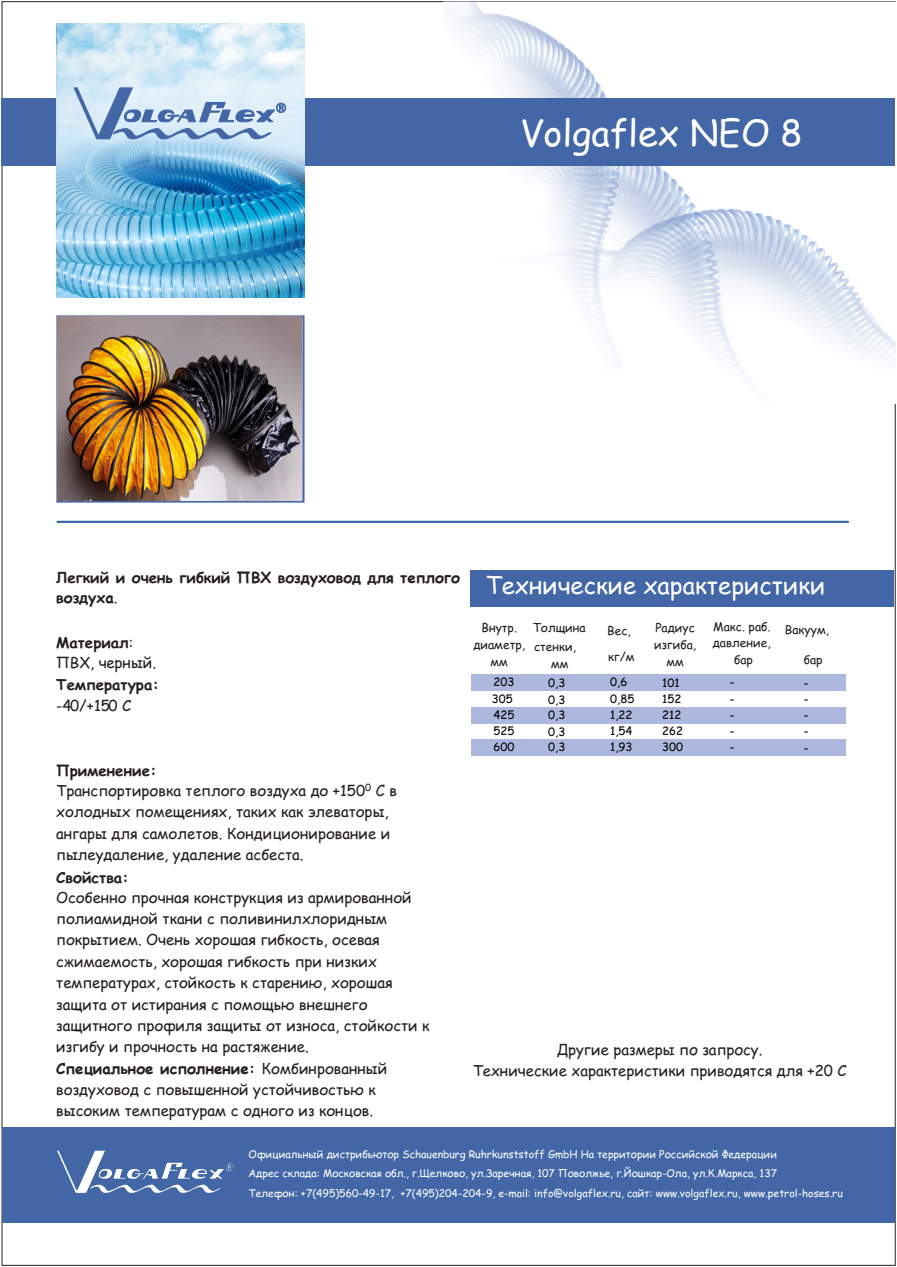
<style>
.page{position:relative;width:897px;height:1267px;background:#fff}
.page>*{position:absolute;margin:0;border:0;box-sizing:border-box;transform-origin:0 0}
.t1{font:36px "Comic Sans MS";color:#fff}
.t2{font:24px "Comic Sans MS";color:#fff}
.t3{font:15px/21.3px "Comic Sans MS";color:#231f20}
.t4{font:700 15px/20.5px "Comic Sans MS";color:#231f20}
.t5{font:12px/16.6px "Comic Sans MS";color:#231f20;text-align:center}
.t6{font:11.4px "Comic Sans MS";color:#000}
.t7{font:10.5px/19.8px "Comic Sans MS";color:#fff}
.s1{font-weight:400}
.s2{font-weight:700}
</style>
<div class="page">
<img style="left:443px;top:2px;width:452px;height:375px">
<div style="left:2px;top:98px;width:893px;height:67px;background:#4266a6"></div>
<div style="left:2px;top:1126px;width:893px;height:95px;background:#4266a6"></div>
<img style="left:56px;top:520px;width:793px;height:3px">
<img style="left:57px;top:1150px;width:176px;height:43px">
<img style="left:56px;top:24px;width:248px;height:273px">
<svg style="left:74px;top:87px;width:212px;height:54px"></svg>
<svg style="left:56px;top:315px;width:248px;height:187px;background:#7f8aa7"></svg>
<div style="left:471px;top:570px;width:422px;height:36px;background:#4266a6"></div>
<div style="left:471px;top:674px;width:58px;height:16px;background:#adb8de"></div>
<div style="left:529px;top:674px;width:61px;height:16px;background:#adb8de"></div>
<div style="left:590px;top:674px;width:56px;height:16px;background:#adb8de"></div>
<div style="left:646px;top:674px;width:51px;height:16px;background:#adb8de"></div>
<div style="left:697px;top:674px;width:87px;height:16px;background:#adb8de"></div>
<div style="left:784px;top:674px;width:61px;height:16px;background:#adb8de"></div>
<div style="left:471px;top:707px;width:58px;height:16px;background:#adb8de"></div>
<div style="left:529px;top:707px;width:61px;height:16px;background:#adb8de"></div>
<div style="left:590px;top:707px;width:56px;height:16px;background:#adb8de"></div>
<div style="left:646px;top:707px;width:51px;height:16px;background:#adb8de"></div>
<div style="left:697px;top:707px;width:87px;height:16px;background:#adb8de"></div>
<div style="left:784px;top:707px;width:61px;height:16px;background:#adb8de"></div>
<div style="left:471px;top:739px;width:58px;height:16px;background:#adb8de"></div>
<div style="left:529px;top:739px;width:61px;height:16px;background:#adb8de"></div>
<div style="left:590px;top:739px;width:56px;height:16px;background:#adb8de"></div>
<div style="left:646px;top:739px;width:51px;height:16px;background:#adb8de"></div>
<div style="left:697px;top:739px;width:87px;height:16px;background:#adb8de"></div>
<div style="left:784px;top:739px;width:61px;height:16px;background:#adb8de"></div>
<img style="left:58px;top:317px;width:244px;height:183px">
<h1 class="t1" style="left:520px;top:117px;width:284px">Volgaflex NEO 8</h1>
<p class="t4" style="left:56px;top:568px;width:405px">Легкий и очень гибкий ПВХ воздуховод для теплого воздуха<span class="s1">.</span></p>
<p class="t3" style="left:56px;top:633px;width:101px;line-height:20.2px"><span class="s2">Материал</span>:<br>ПВХ, черный.</p>
<p class="t4" style="left:56px;top:676px;width:104px">Температура:</p>
<p class="t3" style="left:56px;top:696px;width:76px">-40/+150 С</p>
<p class="t3" style="left:56px;top:761px;width:342px"><span class="s2">Применение:<br></span>Транспортировка теплого воздуха до +150<sup>0</sup> С в холодных помещениях, таких как элеваторы, ангары для самолетов. Кондиционирование и пылеудаление, удаление асбеста.</p>
<p class="t4" style="left:56px;top:868px;width:74px">Свойства:</p>
<p class="t3" style="left:56px;top:886px;width:375px">Особенно прочная конструкция из армированной полиамидной ткани с поливинилхлоридным покрытием. Очень хорошая гибкость, осевая сжимаемость, хорошая гибкость при низких температурах, стойкость к старению, хорошая защита от истирания с помощью внешнего защитного профиля защиты от износа, стойкости к изгибу и прочность на растяжение.<br><span class="s2">Специальное исполнение:</span> Комбинрованный воздуховод с повышенной устойчивостью к высоким температурам с одного из концов.</p>
<h2 class="t2" style="left:485px;top:567px;width:342px">Технические характеристики</h2>
<p class="t5" style="left:533px;top:617px;width:55px;line-height:19px;text-align:left">Толщина стенки,</p>
<p class="t5" style="left:551px;top:656px;width:19px">мм</p>
<p class="t5" style="left:473px;top:620px;width:53px">Внутр. диаметр, мм</p>
<p class="t5" style="left:607px;top:619px;width:29px;line-height:25.7px;text-align:left">Вес, кг/м</p>
<p class="t5" style="left:654px;top:620px;width:43px">Радиус изгиба, мм</p>
<p class="t5" style="left:713px;top:619px;width:59px">Макс. раб. давление, бар</p>
<p class="t5" style="left:785px;top:620px;width:46px">Вакуум,</p>
<p class="t5" style="left:804px;top:652px;width:20px">бар</p>
<p class="t6" style="left:493px;top:673px;width:22px">203</p>
<p class="t6" style="left:548px;top:674px;width:19px">0,3</p>
<p class="t6" style="left:610px;top:673px;width:19px">0,6</p>
<p class="t6" style="left:662px;top:674px;width:19px">101</p>
<p class="t6" style="left:730px;top:673px;width:6px">-</p>
<p class="t6" style="left:804px;top:674px;width:6px">-</p>
<p class="t6" style="left:492px;top:690px;width:22px">305</p>
<p class="t6" style="left:548px;top:691px;width:19px">0,3</p>
<p class="t6" style="left:610px;top:690px;width:26px">0,85</p>
<p class="t6" style="left:662px;top:690px;width:21px">152</p>
<p class="t6" style="left:730px;top:690px;width:6px">-</p>
<p class="t6" style="left:804px;top:690px;width:6px">-</p>
<p class="t6" style="left:493px;top:706px;width:22px">425</p>
<p class="t6" style="left:548px;top:706px;width:19px">0,3</p>
<p class="t6" style="left:610px;top:706px;width:24px">1,22</p>
<p class="t6" style="left:662px;top:706px;width:21px">212</p>
<p class="t6" style="left:730px;top:706px;width:6px">-</p>
<p class="t6" style="left:804px;top:706px;width:6px">-</p>
<p class="t6" style="left:493px;top:722px;width:22px">525</p>
<p class="t6" style="left:548px;top:723px;width:19px">0,3</p>
<p class="t6" style="left:610px;top:722px;width:24px">1,54</p>
<p class="t6" style="left:662px;top:722px;width:22px">262</p>
<p class="t6" style="left:730px;top:722px;width:6px">-</p>
<p class="t6" style="left:804px;top:722px;width:6px">-</p>
<p class="t6" style="left:493px;top:738px;width:22px">600</p>
<p class="t6" style="left:548px;top:738px;width:19px">0,3</p>
<p class="t6" style="left:610px;top:738px;width:24px">1,93</p>
<p class="t6" style="left:662px;top:738px;width:22px">300</p>
<p class="t6" style="left:730px;top:738px;width:6px">-</p>
<p class="t6" style="left:804px;top:739px;width:6px">-</p>
<p class="t3" style="left:473px;top:1040px;width:375px;line-height:20.9px;text-align:center">Другие размеры по запросу.<br>Технические характеристики приводятся для +20 С</p>
<p class="t7" style="left:249px;top:1144px;width:596px">Официальный дистрибьютор Schauenburg Ruhrkunststoff GmbH На территории Российской Федерации<br>Адрес склада: Московская обл., г.Щелково, ул.Заречная, 107 Поволжье, г.Йошкар-Ола, ул.К.Маркса, 137<br>Телефон: +7(495)560-49-17, +7(495)204-204-9, e-mail: info@volgaflex.ru, сайт: www.volgaflex.ru, www.petrol-hoses.ru</p>
</div>
